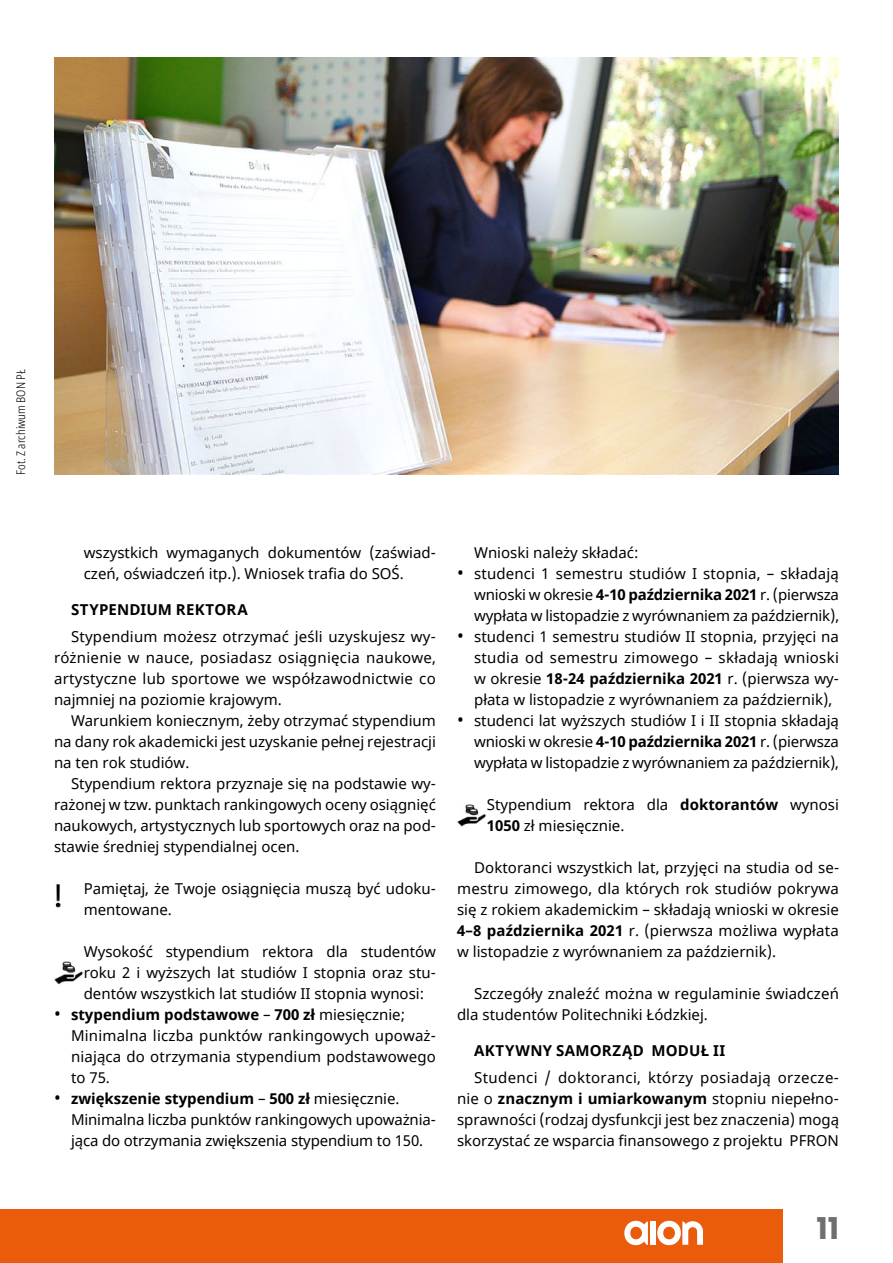
<style>
.page{position:relative;width:893px;height:1263px;background:#fff}
.page>*{position:absolute;margin:0;border:0;box-sizing:border-box;transform-origin:0 0}
.t1{font:700 30px "Poppins";color:#706f6f}
.t2{font:15px/21px "Noto Sans";color:#000;text-align:justify}
.t3{font:700 15px "Noto Sans";letter-spacing:.025em;color:#000}
.t4{font:300 condensed 12px "Noto Sans";color:#000}
.s1{font-size:18px}
.s2{font-weight:700}
</style>
<div class="page">
<div style="left:0;top:1209px;width:782px;height:54px;background:#ea5b0b"></div>
<svg style="left:624px;top:1221px;width:24px;height:24px"></svg>
<div style="left:650px;top:1222px;width:6px;height:23px;background:#fff"></div>
<svg style="left:657px;top:1221px;width:46px;height:24px"></svg>
<img style="left:55px;top:884px;width:6px;height:24px">
<img style="left:54px;top:961px;width:30px;height:24px">
<img style="left:457px;top:804px;width:30px;height:23px">
<img style="left:54px;top:57px;width:785px;height:418px">
<p class="t4" style="left:13px;top:475px;width:107px;rotate:-90deg">Fot. Z archiwum BON PŁ</p>
<p class="t2" style="left:84px;top:543px;width:354px">wszystkich wymaganych dokumentów (zaświad&shy;czeń, oświadczeń itp.). Wniosek trafia do SOŚ.</p>
<p class="t3" style="left:71px;top:599px;width:178px">STYPENDIUM REKTORA</p>
<p class="t2" style="left:54px;top:627px;width:383px;text-indent:17px">Stypendium możesz otrzymać jeśli uzyskujesz wy&shy;różnienie w nauce, posiadasz osiągnięcia naukowe, artystyczne lub sportowe we współzawodnictwie co najmniej na poziomie krajowym.</p>
<p class="t2" style="left:54px;top:711px;width:383px;text-indent:17px">Warunkiem koniecznym, żeby otrzymać stypendium na dany rok akademicki jest uzyskanie pełnej rejestracji na ten rok studiów.</p>
<p class="t2" style="left:54px;top:774px;width:383px;text-indent:17px">Stypendium rektora przyznaje się na podstawie wy&shy;rażonej w tzw. punktach rankingowych oceny osiągnięć naukowych, artystycznych lub sportowych oraz na pod&shy;stawie średniej stypendialnej ocen.</p>
<p class="t2" style="left:84px;top:879px;width:354px">Pamiętaj, że Twoje osiągnięcia muszą być udoku&shy;mentowane.</p>
<p class="t2" style="left:84px;top:942px;width:354px">Wysokość stypendium rektora dla studentów roku 2 i wyższych lat studiów I stopnia oraz stu&shy;dentów wszystkich lat studiów II stopnia wynosi:</p>
<p class="t2" style="left:71px;top:1005px;width:366px;text-align:left;text-indent:-17px"><span class="s1">•</span> <span class="s2">stypendium podstawowe</span> – <span class="s2">700 zł</span> miesięcznie; Minimalna liczba punktów rankingowych upoważ&shy;niająca do otrzymania stypendium podstawowego to 75.</p>
<p class="t2" style="left:71px;top:1089px;width:366px;text-align:left;text-indent:-17px"><span class="s1">•</span> <span class="s2">zwiększenie stypendium</span> – <span class="s2">500 zł</span> miesięcznie.<br>Minimalna liczba punktów rankingowych upoważnia&shy;jąca do otrzymania zwiększenia stypendium to 150.</p>
<p class="t2" style="left:474px;top:543px;width:166px">Wnioski należy składać:</p>
<p class="t2" style="left:474px;top:564px;width:366px;text-indent:-17px"><span class="s1">•</span> studenci 1 semestru studiów I stopnia, – składają wnioski w okresie <span class="s2">4-10 października 2021</span> r. (pierwsza wypłata w listopadzie z wyrównaniem za październik),</p>
<p class="t2" style="left:474px;top:627px;width:366px;text-indent:-17px"><span class="s1">•</span> studenci 1 semestru studiów II stopnia, przyjęci na studia od semestru zimowego – składają wnioski w okresie <span class="s2">18-24 października 2021</span> r. (pierwsza wy&shy;płata w listopadzie z wyrównaniem za październik),</p>
<p class="t2" style="left:474px;top:711px;width:366px;text-indent:-17px"><span class="s1">•</span> studenci lat wyższych studiów I i II stopnia składają wnioski w okresie <span class="s2">4-10 października 2021</span> r. (pierwsza wypłata w listopadzie z wyrównaniem za październik),</p>
<p class="t2" style="left:487px;top:795px;width:354px">Stypendium rektora dla <span class="s2">doktorantów</span> wynosi<br><span class="s2">1050</span> zł miesięcznie.</p>
<p class="t2" style="left:457px;top:858px;width:383px;text-indent:17px">Doktoranci wszystkich lat, przyjęci na studia od se&shy;mestru zimowego, dla których rok studiów pokrywa się z rokiem akademickim – składają wnioski w okresie <span class="s2">4–8 października 2021</span> r. (pierwsza możliwa wypłata w listopadzie z wyrównaniem za październik).</p>
<p class="t2" style="left:457px;top:984px;width:383px;text-indent:17px">Szczegóły znaleźć można w regulaminie świadczeń dla studentów Politechniki Łódzkiej.</p>
<p class="t3" style="left:474px;top:1040px;width:253px">AKTYWNY SAMORZĄD MODUŁ II</p>
<p class="t2" style="left:457px;top:1068px;width:383px;text-indent:17px">Studenci / doktoranci, którzy posiadają orzecze&shy;nie o <span class="s2">znacznym i umiarkowanym</span> stopniu niepełno&shy;sprawności (rodzaj dysfunkcji jest bez znaczenia) mogą skorzystać ze wsparcia finansowego z projektu PFRON</p>
<h1 class="t1" style="left:816px;top:1211px;width:24px">11</h1>
</div>
